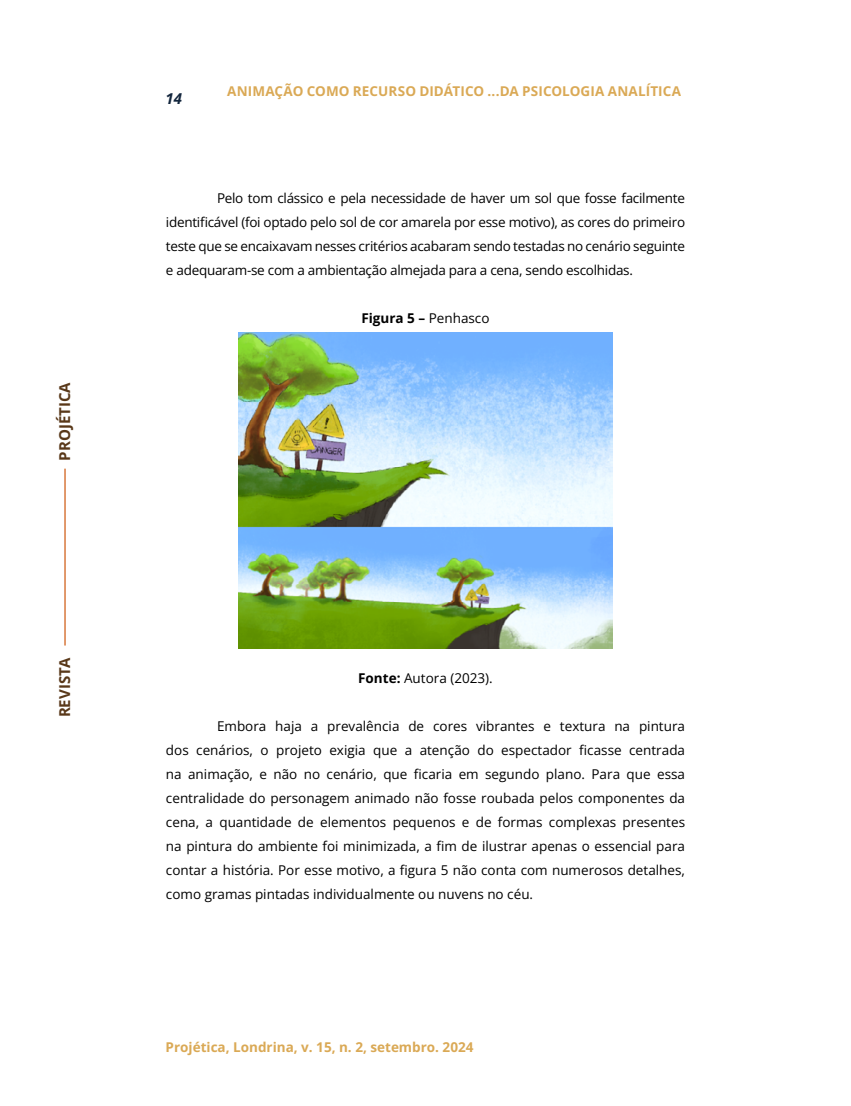
<style>
.page{position:relative;width:851px;height:1106px;background:#fff}
.page>*{position:absolute;margin:0;border:0;box-sizing:border-box;transform-origin:0 0}
.t1{font:700 15px "Open Sans";color:#593819}
.t2{font:italic 700 15px "Open Sans";color:#13263d}
.t3{font:13.5px/24px "Open Sans";color:#000;text-align:justify}
.t4{font:700 13.5px "Open Sans";color:#daa955}
.t5{font:700 13.5px "Open Sans";color:#000}
.s1{font-weight:400}
.s2{font-weight:700}
</style>
<div class="page">
<hr style="left:64px;top:468px;width:2px;height:177px;background:#ce560c">
<img style="left:238px;top:332px;width:374px;height:316px">
<p class="t1" style="left:54px;top:460px;width:80px;rotate:-90deg">PROJÉTICA</p>
<p class="t1" style="left:54px;top:717px;width:62px;rotate:-90deg">REVISTA</p>
<p class="t2" style="left:166px;top:88px;width:18px">14</p>
<p class="t4" style="left:227px;top:82px;width:455px">ANIMAÇÃO COMO RECURSO DIDÁTICO ...DA PSICOLOGIA ANALÍTICA</p>
<p class="t3" style="left:166px;top:185px;width:520px;text-indent:51px">Pelo tom clássico e pela necessidade de haver um sol que fosse facilmente identificável (foi optado pelo sol de cor amarela por esse motivo), as cores do primeiro teste que se encaixavam nesses critérios acabaram sendo testadas no cenário seguinte e adequaram-se com a ambientação almejada para a cena, sendo escolhidas.</p>
<p class="t5" style="left:361px;top:308px;width:130px">Figura 5 – <span class="s1">Penhasco</span></p>
<p class="t3" style="left:358px;top:665px;width:136px"><span class="s2">Fonte:</span> Autora (2023).</p>
<p class="t3" style="left:166px;top:713px;width:520px;text-indent:51px">Embora haja a prevalência de cores vibrantes e textura na pintura dos cenários, o projeto exigia que a atenção do espectador ficasse centrada na animação, e não no cenário, que ficaria em segundo plano. Para que essa centralidade do personagem animado não fosse roubada pelos componentes da cena, a quantidade de elementos pequenos e de formas complexas presentes na pintura do ambiente foi minimizada, a fim de ilustrar apenas o essencial para contar a história. Por esse motivo, a figura 5 não conta com numerosos detalhes, como gramas pintadas individualmente ou nuvens no céu.</p>
<p class="t4" style="left:166px;top:1037px;width:309px">Projética, Londrina, v. 15, n. 2, setembro. 2024</p>
</div>
